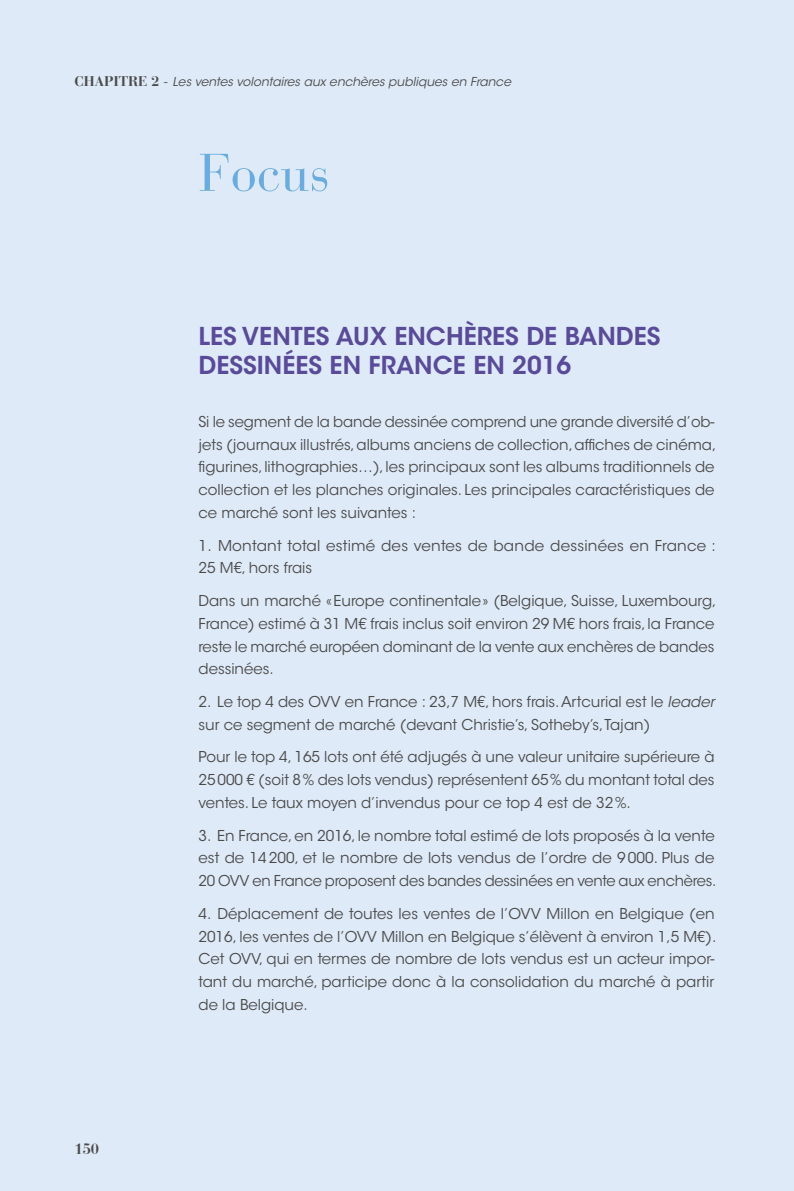
<style>
.page{position:relative;width:794px;height:1191px;background:#dfeaf8}
.page>*{position:absolute;margin:0;border:0;box-sizing:border-box;transform-origin:0 0}
.Focus_titre_mention{font:52.5px "Bauer Bodoni Std";color:#69acdf}
.Focus_titre{font:600 24.5px/29.8px "ITC Avant Garde Std";color:#5a4b9a}
.Focus_texte{font:14.88px/22.8px "ITC Avant Garde Std";color:#4a4a49}
.t1{font:700 14.88px "Bauer Bodoni Std";color:#4a4a49}
.t2{font:700 14px "Bauer Bodoni Std";color:#4a4a49}
.t3{font:italic 12.25px "ITC Avant Garde Std";color:#4a4a49}
.s1{font-family:"Bauer Bodoni Std";font-weight:700;font-style:normal;font-size:14px}
.s2{font-family:"Bauer Bodoni Std";font-style:normal;font-size:14px}
.s3{font-style:italic}
</style>
<div class="page">
<p class="t2" style="left:74px;top:73px;width:30px">CHAPITR</p>
<p class="t3" style="left:138px;top:74px;width:374px"><span class="s1">E 2</span> <span class="s2">-</span> Les ventes volontaires aux enchères publiques en France</p>
<p class="Focus_titre_mention" style="left:198px;top:141px;width:133px">Focus</p>
<p class="Focus_titre" style="left:198px;top:321px;width:463px">LES VENTES AUX ENCHÈRES DE BANDES<br>DESSINÉES EN FRANCE EN 2016</p>
<p class="t1" style="left:74px;top:1140px;width:26px">150</p>
<p class="Focus_texte" style="left:198px;top:410px;width:519px;text-align:justify">Si le segment de la bande dessinée comprend une grande diversité d’ob&shy;jets (journaux illustrés, albums anciens de collection, affiches de cinéma, figurines, lithographies…), les principaux sont les albums traditionnels de collection et les planches originales. Les principales caractéristiques de ce marché sont les suivantes :</p>
<p class="Focus_texte" style="left:198px;top:534px;width:519px">1. Montant total estimé des ventes de bande dessinées en France :<br>25 M€, hors frais</p>
<p class="Focus_texte" style="left:198px;top:589px;width:519px">Dans un marché «Europe continentale» (Belgique, Suisse, Luxembourg, France) estimé à 31 M€ frais inclus soit environ 29 M€ hors frais, la France reste le marché européen dominant de la vente aux enchères de bandes dessinées.</p>
<p class="Focus_texte" style="left:198px;top:690px;width:517px">2. Le top 4 des OVV en France : 23,7 M€, hors frais. Artcurial est le <span class="s3">leader </span>sur ce segment de marché (devant Christie’s, Sotheby’s, Tajan)</p>
<p class="Focus_texte" style="left:198px;top:746px;width:517px;text-align:justify">Pour le top 4, 165 lots ont été adjugés à une valeur unitaire supérieure à 25000 € (soit 8% des lots vendus) représentent 65% du montant total des ventes. Le taux moyen d’invendus pour ce top 4 est de 32%.</p>
<p class="Focus_texte" style="left:198px;top:824px;width:519px;text-align:justify">3. En France, en 2016, le nombre total estimé de lots proposés à la vente est de 14200, et le nombre de lots vendus de l’ordre de 9000. Plus de 20 OVV en France proposent des bandes dessinées en vente aux enchères.</p>
<p class="Focus_texte" style="left:198px;top:902px;width:519px">4. Déplacement de toutes les ventes de l’OVV Millon en Belgique (en 2016, les ventes de l’OVV Millon en Belgique s’élèvent à environ 1,5 M€).<br>Cet OVV, qui en termes de nombre de lots vendus est un acteur impor&shy;tant du marché, participe donc à la consolidation du marché à partir de la Belgique.</p>
</div>
